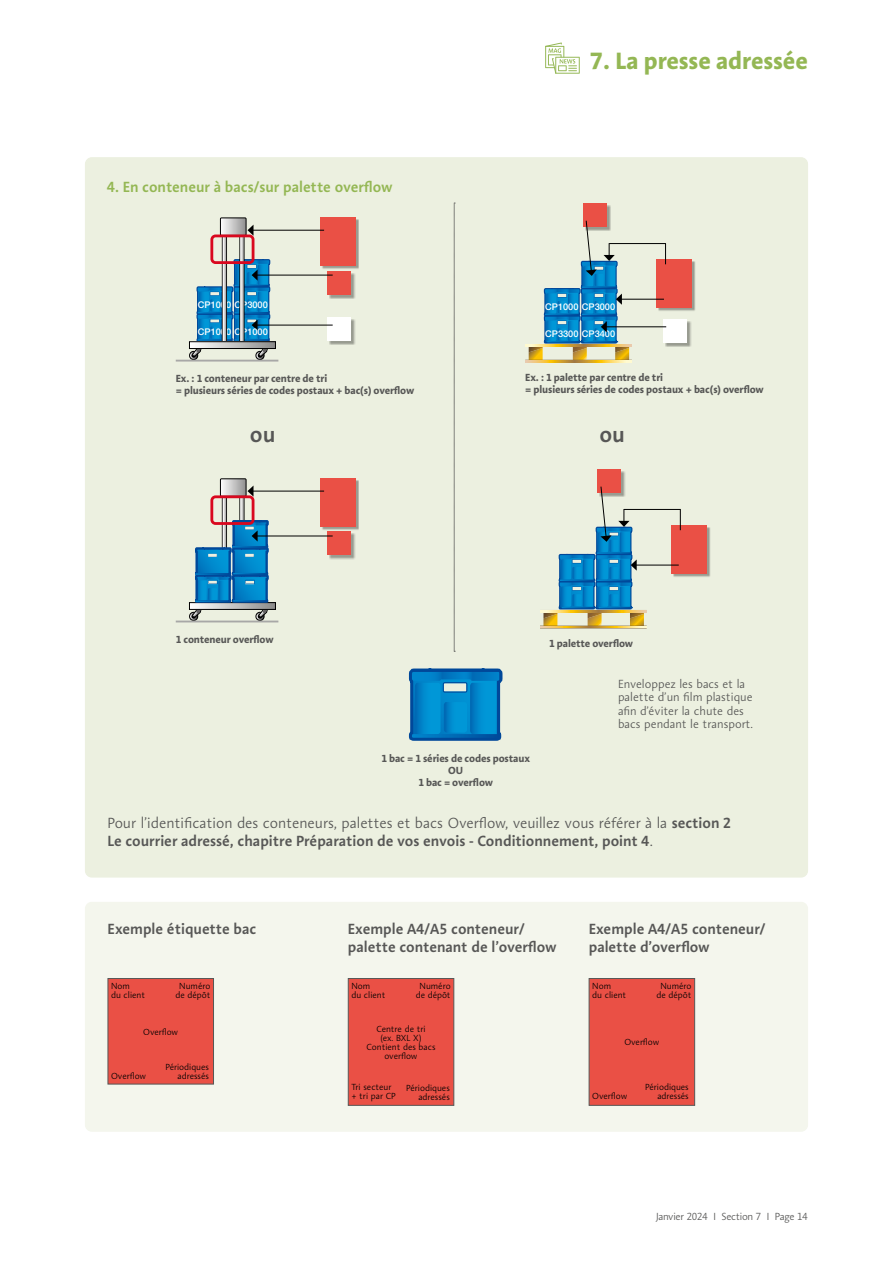
<style>
.page{position:relative;width:893px;height:1263px;background:#fff}
.page>*{position:absolute;margin:0;border:0;box-sizing:border-box;transform-origin:0 0}
.t1{font:700 24px "Aroma No 2 LT Pro";color:#94b754}
.t2{font:600 22.5px "Aroma No 2 LT Pro";color:#575756}
.t3{font:300 15px/18px "Aroma No 2 LT Pro";color:#575756}
.t4{font:600 15px/18px "Aroma No 2 LT Pro";color:#575756}
.t5{font:600 15px "Aroma No 2 LT Pro";color:#94b754}
.t6{font:300 12px/13.5px "Aroma No 2 LT Pro";color:#575756}
.t7{font:700 10.5px/12px "Aroma No 2 LT Pro";letter-spacing:-.01em;color:#575756}
.t8{font:300 10.5px "Aroma No 2 LT Pro";letter-spacing:-.025em;color:#575756}
.t9{font:500 9.3px "Helvetica Neue LT Std";color:#fff}
.t10{font:300 9px/9px "Aroma No 2 LT Pro";color:#000;text-align:right}
.s1{font-weight:600}
</style>
<div class="page">
<svg style="left:545px;top:43px;width:35px;height:31px"></svg>
<div style="left:85px;top:158px;width:722px;height:719px;background:#ecf0e0;border-radius:6px"></div>
<svg style="left:454px;top:203px;width:1px;height:449px"></svg>
<svg style="left:408px;top:668px;width:95px;height:73px;background:#1385c5"></svg>
<div style="left:322px;top:219px;width:37px;height:50px;background:#999c91"></div>
<div style="left:320px;top:217px;width:36px;height:49px;background:#ea5045"></div>
<hr style="left:253px;top:230px;width:71px;height:1px;background:#000">
<div style="left:329px;top:319px;width:26px;height:26px;background:#000;opacity:.35"></div>
<div style="left:327px;top:317px;width:24px;height:24px;background:#fff"></div>
<hr style="left:257px;top:325px;width:76px;height:1px;background:#000">
<div style="left:329px;top:272px;width:26px;height:27px;background:#000;opacity:.35"></div>
<div style="left:327px;top:271px;width:24px;height:23px;background:#ea5045"></div>
<hr style="left:257px;top:275px;width:76px;height:1px;background:#000">
<hr style="left:176px;top:360px;width:102px;height:2px;background:#a8a8a7">
<div style="left:189px;top:342px;width:86px;height:6px;background:#8e8e8d"></div>
<div style="left:189px;top:341px;width:87px;height:8px;border:1px solid #000"></div>
<svg style="left:189px;top:219px;width:82px;height:141px"></svg>
<div style="left:220px;top:217px;width:27px;height:19px;border:1px solid #000"></div>
<div style="left:210px;top:234px;width:44px;height:30px;border:3px solid #d9081f;border-radius:4px"></div>
<div style="left:322px;top:480px;width:37px;height:50px;background:#999c91"></div>
<div style="left:320px;top:478px;width:36px;height:49px;background:#ea5045"></div>
<hr style="left:253px;top:491px;width:71px;height:1px;background:#000">
<div style="left:329px;top:533px;width:26px;height:26px;background:#000;opacity:.35"></div>
<div style="left:327px;top:531px;width:24px;height:24px;background:#ea5045"></div>
<hr style="left:176px;top:621px;width:102px;height:1px;background:#a8a8a7">
<div style="left:189px;top:603px;width:86px;height:6px;background:#8e8e8d"></div>
<div style="left:189px;top:602px;width:87px;height:8px;border:1px solid #000"></div>
<div style="left:220px;top:478px;width:27px;height:19px;border:1px solid #000"></div>
<hr style="left:257px;top:535px;width:76px;height:1px;background:#000">
<svg style="left:189px;top:479px;width:81px;height:142px"></svg>
<div style="left:665px;top:320px;width:26px;height:27px;background:#000;opacity:.35"></div>
<div style="left:663px;top:319px;width:24px;height:23px;background:#fff"></div>
<div style="left:584px;top:205px;width:27px;height:26px;background:#000;opacity:.35"></div>
<div style="left:583px;top:203px;width:23px;height:24px;background:#ea5045"></div>
<svg style="left:526px;top:360px;width:105px;height:2px"></svg>
<hr style="left:609px;top:243px;width:57px;height:1px;background:#000">
<div style="left:658px;top:261px;width:38px;height:50px;background:#000;opacity:.35"></div>
<div style="left:656px;top:259px;width:36px;height:49px;background:#ea5045"></div>
<hr style="left:621px;top:299px;width:43px;height:1px;background:#000">
<svg style="left:665px;top:243px;width:1px;height:21px"></svg>
<hr style="left:606px;top:326px;width:60px;height:1px;background:#000">
<svg style="left:525px;top:220px;width:107px;height:140px"></svg>
<div style="left:599px;top:470px;width:26px;height:27px;background:#000;opacity:.35"></div>
<div style="left:597px;top:469px;width:24px;height:24px;background:#ea5045"></div>
<svg style="left:540px;top:626px;width:106px;height:2px"></svg>
<hr style="left:624px;top:509px;width:57px;height:1px;background:#000">
<div style="left:673px;top:527px;width:37px;height:50px;background:#000;opacity:.35"></div>
<div style="left:671px;top:525px;width:36px;height:48px;background:#ea5045"></div>
<hr style="left:636px;top:565px;width:43px;height:1px;background:#000">
<svg style="left:680px;top:509px;width:1px;height:21px"></svg>
<svg style="left:540px;top:486px;width:107px;height:140px"></svg>
<div style="left:85px;top:902px;width:722px;height:229px;background:#f4f6ed;border-radius:6px"></div>
<div style="left:85px;top:902px;width:723px;height:229px;border:1px solid #f4f6ed;border-radius:6px"></div>
<div style="left:108px;top:978px;width:106px;height:106px;background:#ea5045;border:1px solid #575756"></div>
<div style="left:348px;top:978px;width:106px;height:128px;background:#ea5045;border:1px solid #575756"></div>
<div style="left:589px;top:978px;width:106px;height:128px;background:#ea5045;border:1px solid #575756"></div>
<h1 class="t1" style="left:590px;top:45px;width:219px">7. La presse adressée</h1>
<h3 class="t5" style="left:107px;top:177px;width:287px">4. En conteneur à bacs/sur palette overflow</h3>
<p class="t9" style="left:198px;top:300px;width:72px">CP1000 CP3000</p>
<p class="t9" style="left:545px;top:301px;width:72px">CP1000 CP3000</p>
<p class="t9" style="left:198px;top:326px;width:72px">CP1000 CP1000</p>
<p class="t9" style="left:545px;top:328px;width:72px">CP3300 CP3400</p>
<p class="t7" style="left:176px;top:372px;width:240px">Ex. : 1 conteneur par centre de tri<br>= plusieurs séries de codes postaux + bac(s) overflow</p>
<p class="t7" style="left:525px;top:371px;width:240px">Ex. : 1 palette par centre de tri<br>= plusieurs séries de codes postaux + bac(s) overflow</p>
<h2 class="t2" style="left:250px;top:419px;width:27px">ou</h2>
<h2 class="t2" style="left:599px;top:419px;width:27px">ou</h2>
<p class="t7" style="left:176px;top:633px;width:99px">1 conteneur overflow</p>
<p class="t7" style="left:549px;top:637px;width:86px">1 palette overflow</p>
<h3 class="t6" style="left:618px;top:676px;width:137px">Enveloppez les bacs et la palette d’un film plastique afin d’éviter la chute des bacs pendant le transport.</h3>
<p class="t7" style="left:381px;top:751px;width:150px;text-align:center">1 bac = 1 séries de codes postaux<br>OU<br>1 bac = overflow</p>
<h3 class="t3" style="left:108px;top:814px;width:625px">Pour l’identification des conteneurs, palettes et bacs Overflow, veuillez vous référer à la <span class="s1">section 2<br>Le courrier adressé, chapitre Préparation de vos envois - Conditionnement, point 4</span>.</h3>
<h3 class="t4" style="left:108px;top:920px;width:150px">Exemple étiquette bac</h3>
<h3 class="t4" style="left:348px;top:920px;width:210px">Exemple A4/A5 conteneur/ palette contenant de l’overflow</h3>
<h3 class="t4" style="left:589px;top:920px;width:178px">Exemple A4/A5 conteneur/ palette d’overflow</h3>
<p class="t10" style="left:111px;top:981px;width:20px">Nom</p>
<p class="t10" style="left:179px;top:981px;width:33px">Numéro</p>
<p class="t10" style="left:111px;top:990px;width:35px">du client</p>
<p class="t10" style="left:175px;top:990px;width:36px">de dépôt</p>
<p class="t10" style="left:351px;top:981px;width:20px">Nom</p>
<p class="t10" style="left:420px;top:981px;width:33px">Numéro</p>
<p class="t10" style="left:351px;top:990px;width:35px">du client</p>
<p class="t10" style="left:416px;top:990px;width:36px">de dépôt</p>
<p class="t10" style="left:592px;top:981px;width:20px">Nom</p>
<p class="t10" style="left:660px;top:981px;width:33px">Numéro</p>
<p class="t10" style="left:592px;top:990px;width:35px">du client</p>
<p class="t10" style="left:656px;top:990px;width:36px">de dépôt</p>
<p class="t10" style="left:143px;top:1027px;width:37px">Overflow</p>
<p class="t10" style="left:165px;top:1063px;width:45px">Périodiques adressés</p>
<p class="t10" style="left:111px;top:1071px;width:37px">Overflow</p>
<p class="t10" style="left:366px;top:1024px;width:71px;text-align:center">Centre de tri<br>(ex. BXL X)<br>Contient des bacs overflow</p>
<p class="t10" style="left:406px;top:1083px;width:45px">Périodiques adressés</p>
<p class="t10" style="left:351px;top:1083px;width:46px;text-align:left">Tri secteur + tri par CP</p>
<p class="t10" style="left:624px;top:1038px;width:37px">Overflow</p>
<p class="t10" style="left:645px;top:1082px;width:45px">Périodiques adressés</p>
<p class="t10" style="left:592px;top:1092px;width:37px">Overflow</p>
<p class="t8" style="left:656px;top:1210px;width:153px">Janvier 2024 I Section 7 I Page 14</p>
</div>
